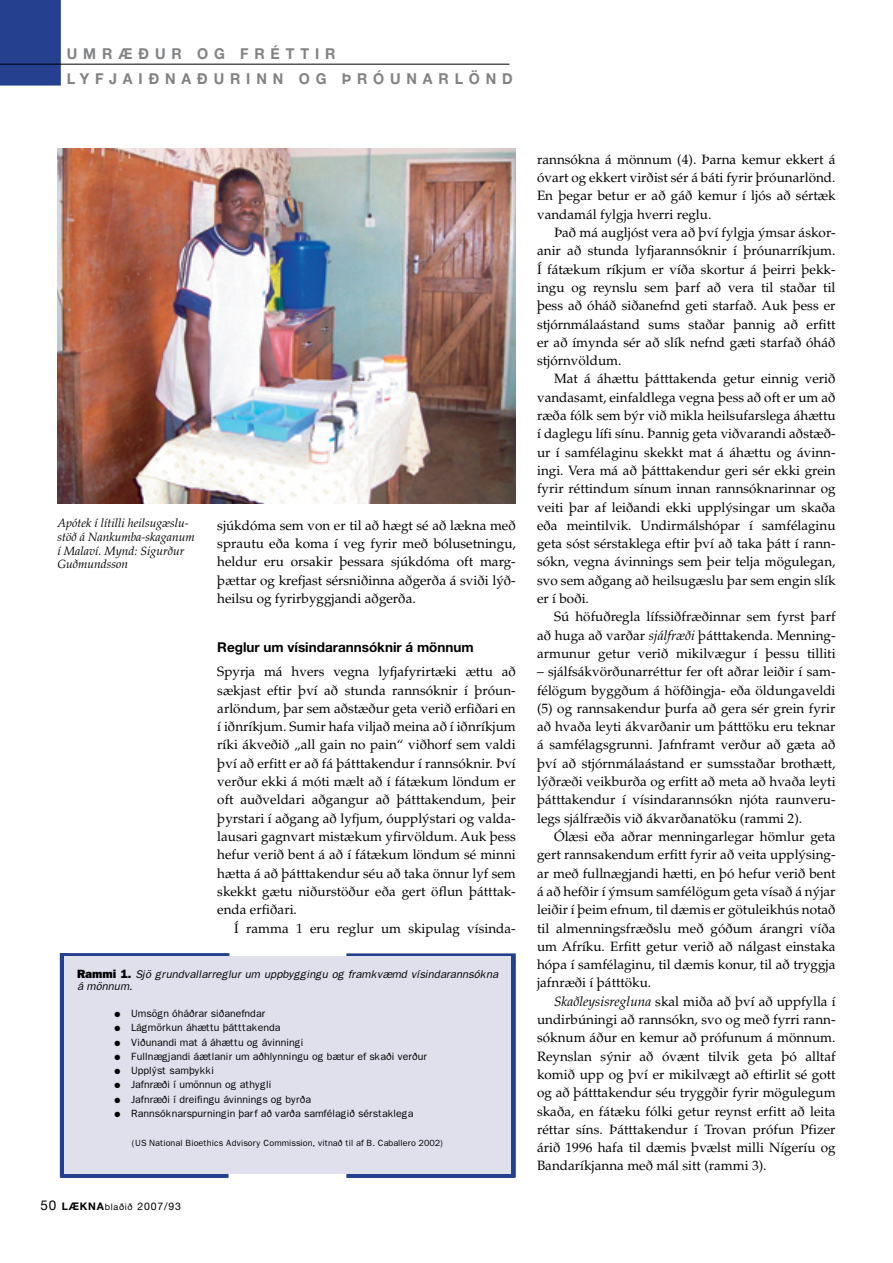
<style>
.page{position:relative;width:893px;height:1263px;background:#fff}
.page>*{position:absolute;margin:0;border:0;box-sizing:border-box;transform-origin:0 0}
.t1{font:700 15px/25.5px "Helvetica Neue";letter-spacing:.415em;color:#808284;scale:.95 1}
.t2{font:13.5px/18.3px "Palatino";color:#000;text-align:justify}
.t3{font:700 13.5px "Helvetica Neue";color:#000}
.t4{font:italic 12px/13.5px "Palatino";color:#000}
.t5{font:italic 11.25px/12.5px "Franklin Gothic";color:#000}
.t6{font:10.5px "Franklin Gothic";color:#000}
.t7{font:10.5px "Helvetica Neue";letter-spacing:.075em;color:#000}
.t8{font:9px "Franklin Gothic";color:#000}
.s1{font-weight:800;font-style:normal;font-size:12px}
.s2{font-size:13.5px}
.s3{font-weight:700}
.s4{font-size:9px}
.s5{font-style:italic}
</style>
<div class="page">
<div style="left:0;top:0;width:61px;height:86px;background:#24408f"></div>
<hr style="left:0;top:64px;width:509px;height:1px;background:#000">
<div style="left:60px;top:1169px;width:169px;height:9px;background:#24408f"></div>
<div style="left:60px;top:953px;width:9px;height:223px;background:#24408f"></div>
<div style="left:507px;top:961px;width:9px;height:216px;background:#24408f"></div>
<div style="left:346px;top:1169px;width:169px;height:9px;background:#24408f"></div>
<div style="left:346px;top:953px;width:170px;height:9px;background:#24408f"></div>
<div style="left:60px;top:953px;width:169px;height:9px;background:#24408f"></div>
<div style="left:64px;top:956px;width:447px;height:218px;background:#e0e0ed"></div>
<img style="left:57px;top:149px;width:459px;height:354px">
<p class="t1" style="left:67px;top:40px;width:471px">UMRÆÐUR OG FRÉTTIR<br>LYFJAIÐNAÐURINN OG ÞRÓUNARLÖND</p>
<p class="t4" style="left:57px;top:517px;width:139px">Apótek í lítilli heilsugæslu&shy;stöð á Nankumba-skaganum í Malaví. Mynd: Sigurður<br>Guðmundsson</p>
<p class="t2" style="left:217px;top:516px;width:300px">sjúkdóma sem von er til að hægt sé að lækna með sprautu eða koma í veg fyrir með bólusetningu, heldur eru orsakir þessara sjúkdóma oft marg&shy;þættar og krefjast sérsniðinna aðgerða á sviði lýð&shy;heilsu og fyrirbyggjandi aðgerða.</p>
<p class="t3" style="left:217px;top:638px;width:258px">Reglur um vísindarannsóknir á mönnum</p>
<p class="t2" style="left:217px;top:663px;width:300px">Spyrja má hvers vegna lyfjafyrirtæki ættu að sækjast eftir því að stunda rannsóknir í þróun&shy;arlöndum, þar sem aðstæður geta verið erfiðari en í iðnríkjum. Sumir hafa viljað meina að í iðnríkjum ríki ákveðið „all gain no pain“ viðhorf sem valdi því að erfitt er að fá þátttakendur í rannsóknir. Því verður ekki á móti mælt að í fátækum löndum er oft auðveldari aðgangur að þátttakendum, þeir þyrstari í aðgang að lyfjum, óupplýstari og valda&shy;lausari gagnvart mistækum yfirvöldum. Auk þess hefur verið bent á að í fátækum löndum sé minni hætta á að þátttakendur séu að taka önnur lyf sem skekkt gætu niðurstöður eða gert öflun þátttak&shy;enda erfiðari.</p>
<p class="t2" style="left:234px;top:919px;width:283px">Í ramma 1 eru reglur um skipulag vísinda-</p>
<p class="t5" style="left:77px;top:968px;width:423px"><span class="s1">Rammi 1.</span> Sjö grundvallarreglur um uppbyggingu og framkvæmd vísindarannsókna á mönnum.</p>
<p class="t6" style="left:115px;top:1007px;width:152px">● Umsögn óháðrar siðanefndar</p>
<p class="t6" style="left:115px;top:1022px;width:167px">● Lágmörkun áhættu þátttakenda</p>
<p class="t6" style="left:115px;top:1036px;width:190px">● Viðunandi mat á áhættu og ávinningi</p>
<p class="t6" style="left:115px;top:1050px;width:314px">● Fullnægjandi áætlanir um aðhlynningu og bætur ef skaði verður</p>
<p class="t6" style="left:115px;top:1064px;width:101px">● Upplýst samþykki</p>
<p class="t6" style="left:115px;top:1079px;width:158px">● Jafnræði í umönnun og athygli</p>
<p class="t6" style="left:115px;top:1093px;width:198px">● Jafnræði í dreifingu ávinnings og byrða</p>
<p class="t6" style="left:115px;top:1107px;width:300px">● Rannsóknarspurningin þarf að varða samfélagið sérstaklega</p>
<p class="t8" style="left:132px;top:1138px;width:313px">(US National Bioethics Advisory Commission, vitnað til af B. Caballero 2002)</p>
<p class="t7" style="left:40px;top:1200px;width:142px"><span class="s2">50</span> <span class="s3">LÆKNA</span><span class="s4">blaðið</span> 2007/93</p>
<p class="t2" style="left:537px;top:150px;width:300px">rannsókna á mönnum (4). Þarna kemur ekkert á óvart og ekkert virðist sér á báti fyrir þróunarlönd.<br>En þegar betur er að gáð kemur í ljós að sértæk vandamál fylgja hverri reglu.</p>
<p class="t2" style="left:537px;top:224px;width:300px;text-indent:17px">Það má augljóst vera að því fylgja ýmsar áskor&shy;anir að stunda lyfjarannsóknir í þróunarríkjum.<br>Í fátækum ríkjum er víða skortur á þeirri þekk&shy;ingu og reynslu sem þarf að vera til staðar til þess að óháð siðanefnd geti starfað. Auk þess er stjórnmálaástand sums staðar þannig að erfitt er að ímynda sér að slík nefnd gæti starfað óháð stjórnvöldum.</p>
<p class="t2" style="left:537px;top:370px;width:300px;text-indent:17px">Mat á áhættu þátttakenda getur einnig verið vandasamt, einfaldlega vegna þess að oft er um að ræða fólk sem býr við mikla heilsufarslega áhættu í daglegu lífi sínu. Þannig geta viðvarandi aðstæð&shy;ur í samfélaginu skekkt mat á áhættu og ávinn&shy;ingi. Vera má að þátttakendur geri sér ekki grein fyrir réttindum sínum innan rannsóknarinnar og veiti þar af leiðandi ekki upplýsingar um skaða eða meintilvik. Undirmálshópar í samfélaginu geta sóst sérstaklega eftir því að taka þátt í rann&shy;sókn, vegna ávinnings sem þeir telja mögulegan, svo sem aðgang að heilsugæslu þar sem engin slík er í boði.</p>
<p class="t2" style="left:537px;top:608px;width:300px;text-indent:17px">Sú höfuðregla lífssiðfræðinnar sem fyrst þarf að huga að varðar <span class="s5">sjálfræði</span> þátttakenda. Menning&shy;armunur getur verið mikilvægur í þessu tilliti</p>
<p class="t2" style="left:537px;top:663px;width:300px">– sjálfsákvörðunarréttur fer oft aðrar leiðir í sam&shy;félögum byggðum á höfðingja- eða öldungaveldi (5) og rannsakendur þurfa að gera sér grein fyrir að hvaða leyti ákvarðanir um þátttöku eru teknar á samfélagsgrunni. Jafnframt verður að gæta að því að stjórnmálaástand er sumsstaðar brothætt, lýðræði veikburða og erfitt að meta að hvaða leyti þátttakendur í vísindarannsókn njóta raunveru&shy;legs sjálfræðis við ákvarðanatöku (rammi 2).</p>
<p class="t2" style="left:537px;top:827px;width:300px;text-indent:17px">Ólæsi eða aðrar menningarlegar hömlur geta gert rannsakendum erfitt fyrir að veita upplýsing&shy;ar með fullnægjandi hætti, en þó hefur verið bent á að hefðir í ýmsum samfélögum geta vísað á nýjar leiðir í þeim efnum, til dæmis er götuleikhús notað til almenningsfræðslu með góðum árangri víða um Afríku. Erfitt getur verið að nálgast einstaka hópa í samfélaginu, til dæmis konur, til að tryggja jafnræði í þátttöku.</p>
<p class="t2" style="left:537px;top:992px;width:300px;text-indent:17px"><span class="s5">Skaðleysisregluna</span> skal miða að því að uppfylla í undirbúningi að rannsókn, svo og með fyrri rann&shy;sóknum áður en kemur að prófunum á mönnum.<br>Reynslan sýnir að óvænt tilvik geta þó alltaf komið upp og því er mikilvægt að eftirlit sé gott og að þátttakendur séu tryggðir fyrir mögulegum skaða, en fátæku fólki getur reynst erfitt að leita réttar síns. Þátttakendur í Trovan prófun Pfizer árið 1996 hafa til dæmis þvælst milli Nígeríu og Bandaríkjanna með mál sitt (rammi 3).</p>
</div>
